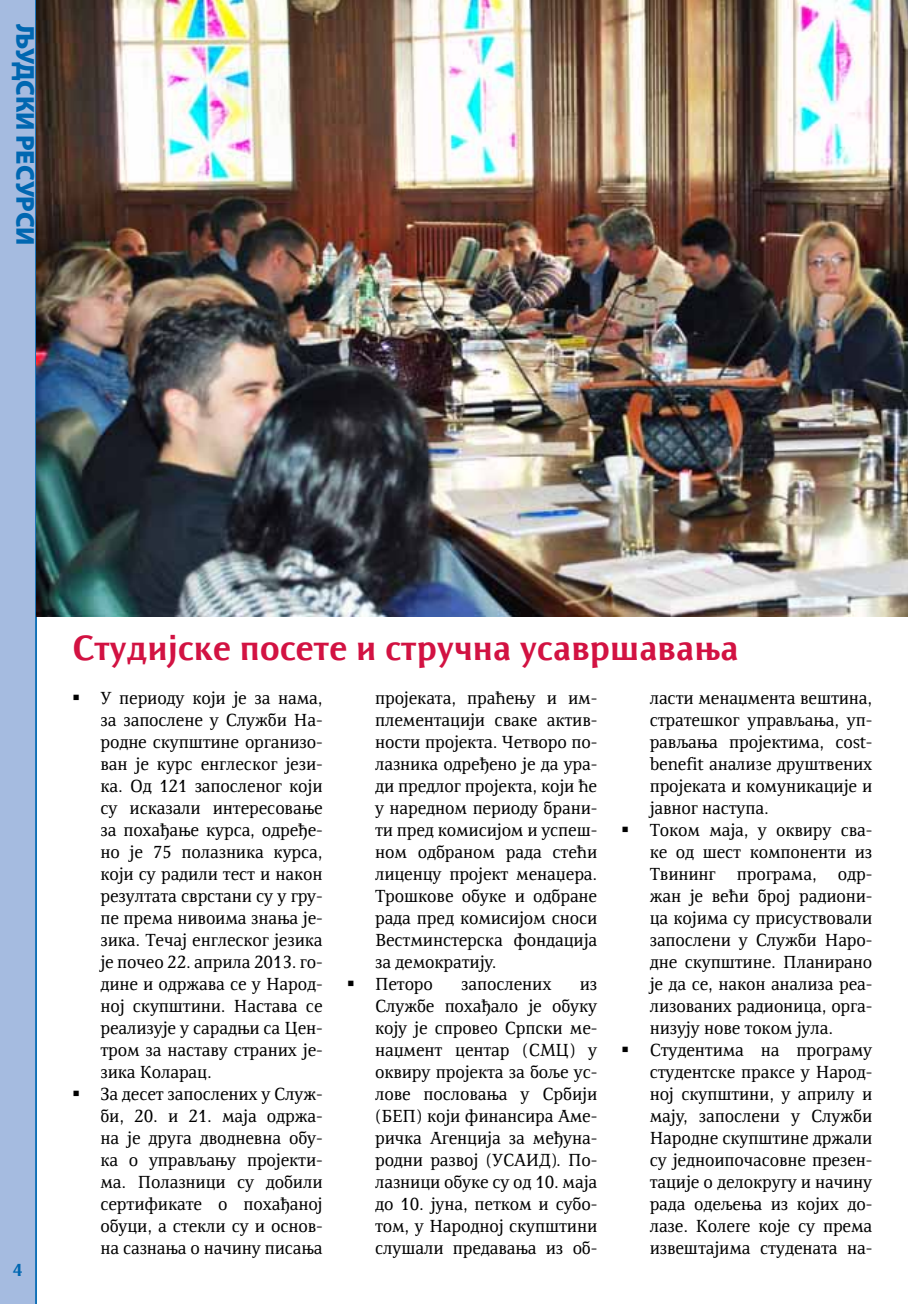
<style>
.page{position:relative;width:908px;height:1304px;background:#fff}
.page>*{position:absolute;margin:0;border:0;box-sizing:border-box;transform-origin:0 0}
.t1{font:700 36px "Resavska BG Sans";letter-spacing:-.01em;color:#d21242}
.t2{font:900 26px "Myriad Pro";letter-spacing:-.005em;color:#0067b1}
.t3{font:18px/22px "Resavska BG";letter-spacing:-.01em;color:#000}
.t4{font:700 18px "Resavska BG Sans";color:#0067b1}
</style>
<div class="page">
<div style="left:0;top:0;width:36px;height:1304px;background:#a5bbe0"></div>
<hr style="left:35px;top:0;width:2px;height:1304px;background:#0067b1">
<img style="left:37px;top:0;width:870px;height:616px">
<h2 class="t2" style="left:43px;top:24px;width:223px;rotate:90deg">људски ресурси</h2>
<p class="t4" style="left:13px;top:1260px;width:12px">4</p>
<h1 class="t1" style="left:72px;top:627px;width:667px">Студијске посете и стручна усавршавања</h1>
<p class="t3" style="left:100px;top:687px;width:224px">У периоду који је за нама, за запослене у Служби На&shy;родне скупштине организо&shy;ван је курс енглеског јези&shy;ка. Од 121 запосленог који су исказали интересовање за похађање курса, одређе&shy;но је 75 полазника курса, који су радили тест и након резултата сврстани су у гру&shy;пе према нивоима знања је&shy;зика. Течај енглеског језика је почео 22. априла 2013. го&shy;дине и одржава се у Народ&shy;ној скупштини. Настава се реализује у сарадњи са Цен&shy;тром за наставу страних је&shy;зика Коларац.<br>За десет запослених у Служ&shy;би, 20. и 21. маја одржа&shy;на је друга дводневна обу&shy;ка о управљању пројекти&shy;ма. Полазници су добили сертификате о похађаној обуци, а стекли су и основ&shy;на сазнања о начину писања</p>
<p class="t3" style="left:375px;top:687px;width:224px">пројеката, праћењу и им&shy;плементацији сваке актив&shy;ности пројекта. Четворо по&shy;лазника одређено је да ура&shy;ди предлог пројекта, који ће у наредном периоду брани&shy;ти пред комисијом и успеш&shy;ном одбраном рада стећи лиценцу пројект менаџера.<br>Трошкове обуке и одбране рада пред комисијом сноси<br>Вестминстерска фондација за демократију.<br>Петоро</p>
<p class="t3" style="left:649px;top:687px;width:224px">ласти менаџмента вештина, стратешког управљања, уп&shy;рављања пројектима, cost&shy;benefit анализе друштвених пројеката и комуникације и јавног наступа.<br>Током маја, у оквиру сва&shy;ке од шест компоненти из<br>Твининг програма, одр&shy;жан је већи број радиони&shy;ца којима су присуствовали запослени у Служби Наро&shy;дне скупштине. Планирано је да се, након анализа реа&shy;лизованих радионица, орга&shy;низују нове током јула.<br>Студентима на програму студентске праксе у Народ&shy;ној скупштини, у априлу и мају, запослени у Служби<br>Народне скупштине држали су једноипочасовне презен&shy;тације о делокругу и начину рада одељења из којих до&shy;лазе. Колеге које су према извештајима студената на-</p>
<p class="t3" style="left:375px;top:973px;width:224px;text-align:justify;text-indent:204px">из Службе похађало је обуку коју је спровео Српски ме&shy;наџмент центар (СМЦ) у оквиру пројекта за боље ус&shy;лове пословања у Србији (БЕП) који финансира Аме&shy;ричка Агенција за међуна&shy;родни развој (УСАИД). По&shy;лазници обуке су од 10. маја до 10. јуна, петком и субо&shy;том, у Народној скупштини слушали предавања из об-</p>
<p class="t3" style="left:461px;top:973px;width:92px">запослених</p>
</div>
